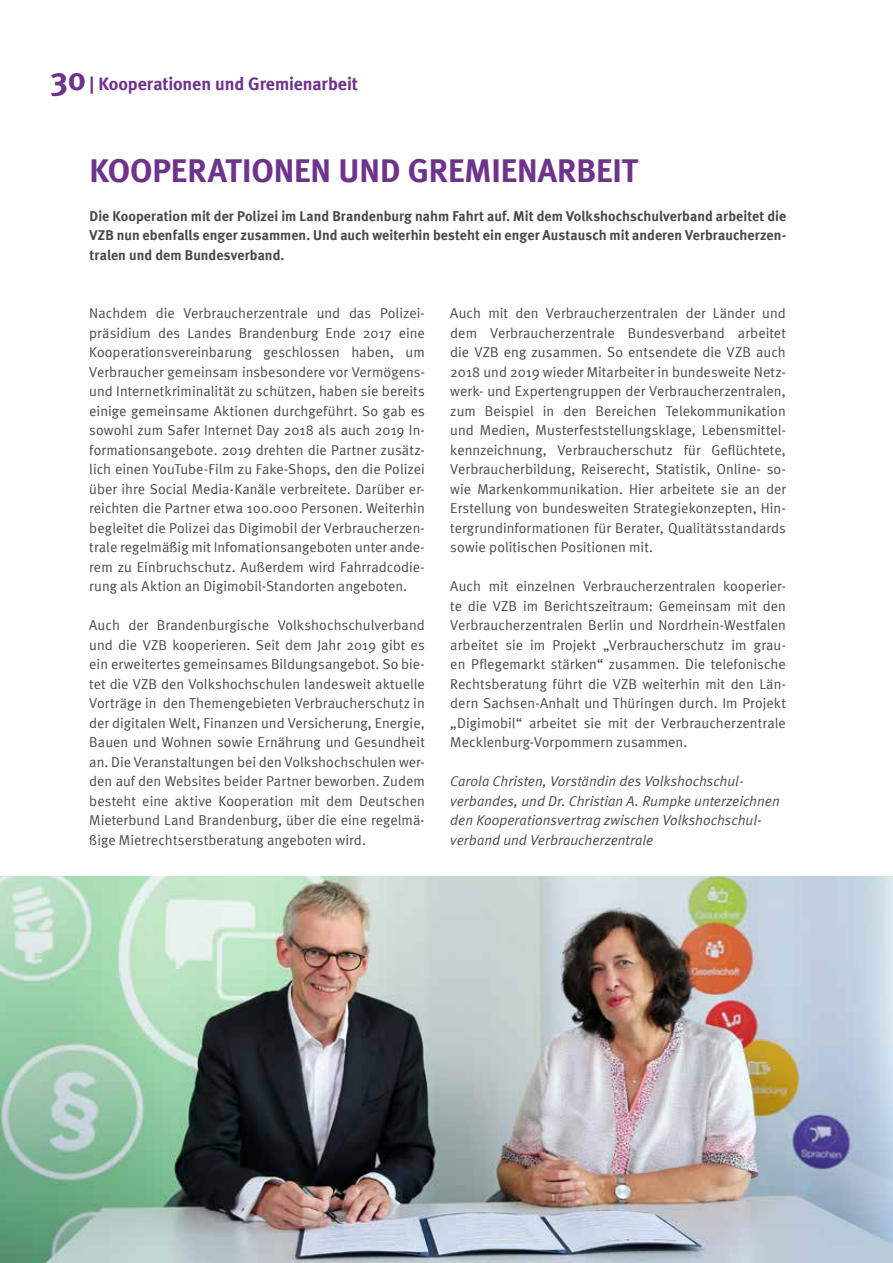
<style>
.page{position:relative;width:893px;height:1263px;background:#fff}
.page>*{position:absolute;margin:0;border:0;box-sizing:border-box;transform-origin:0 0}
.t1{font:700 33px "Meta";letter-spacing:-.005em;color:#6e348b}
.t2{font:700 18px "Meta";letter-spacing:-.005em;color:#6e348b}
.t3{font:14.25px/19.5px "Meta Normal";letter-spacing:.005em;color:#494948;text-align:justify}
.t4{font:700 14.25px/19.5px "Meta";letter-spacing:.005em;color:#494948;text-align:justify}
.t5{font:italic 14.25px/19.5px "Meta Normal";color:#494948}
.s1{font-size:33px}
</style>
<div class="page">
<img style="left:0;top:876px;width:893px;height:387px">
<p class="t2" style="left:50px;top:73px;width:309px"><span class="s1">30</span> | Kooperationen und Gremienarbeit</p>
<h1 class="t1" style="left:89px;top:151px;width:550px">KOOPERATIONEN UND GREMIENARBEIT</h1>
<p class="t4" style="left:90px;top:206px;width:698px">Die Kooperation mit der Polizei im Land Brandenburg nahm Fahrt auf. Mit dem Volkshochschulverband arbeitet die VZB nun ebenfalls enger zusammen. Und auch weiterhin besteht ein enger Austausch mit anderen Verbraucherzen&shy;tralen und dem Bundesverband.</p>
<p class="t3" style="left:89px;top:304px;width:337px">Nachdem die Verbraucherzentrale und das Polizei&shy;präsidium des Landes Brandenburg Ende 2017 eine Kooperationsvereinbarung geschlossen haben, um Verbraucher gemeinsam insbesondere vor Vermögens&shy;und Internetkriminalität zu schützen, haben sie bereits einige gemeinsame Aktionen durchgeführt. So gab es sowohl zum Safer Internet Day 2018 als auch 2019 In&shy;formationsangebote. 2019 drehten die Partner zusätz&shy;lich einen YouTube-Film zu Fake-Shops, den die Polizei über ihre Social Media-Kanäle verbreitete. Darüber er&shy;reichten die Partner etwa 100.000 Personen. Weiterhin begleitet die Polizei das Digimobil der Verbraucherzen&shy;trale regelmäßig mit Infomationsangeboten unter ande&shy;rem zu Einbruchschutz. Außerdem wird Fahrradcodie&shy;rung als Aktion an Digimobil-Standorten angeboten.</p>
<p class="t3" style="left:89px;top:615px;width:337px">Auch der Brandenburgische Volkshochschulverband und die VZB kooperieren. Seit dem Jahr 2019 gibt es ein erweitertes gemeinsames Bildungsangebot. So bie&shy;tet die VZB den Volkshochschulen landesweit aktuelle Vorträge in den Themengebieten Verbraucherschutz in der digitalen Welt, Finanzen und Versicherung, Energie, Bauen und Wohnen sowie Ernährung und Gesundheit an. Die Veranstaltungen bei den Volkshochschulen wer&shy;den auf den Websites beider Partner beworben. Zudem besteht eine aktive Kooperation mit dem Deutschen Mieterbund Land Brandenburg, über die eine regelmä&shy;ßige Mietrechtserstberatung angeboten wird.</p>
<p class="t3" style="left:450px;top:303px;width:337px">Auch mit den Verbraucherzentralen der Länder und dem Verbraucherzentrale Bundesverband arbeitet die VZB eng zusammen. So entsendete die VZB auch 2018 und 2019 wieder Mitarbeiter in bundesweite Netz&shy;werk- und Expertengruppen der Verbraucherzentralen, zum Beispiel in den Bereichen Telekommunikation und Medien, Musterfeststellungsklage, Lebensmittel&shy;kennzeichnung, Verbraucherschutz für Geflüchtete, Verbraucherbildung, Reiserecht, Statistik, Online- so&shy;wie Markenkommunikation. Hier arbeitete sie an der Erstellung von bundesweiten Strategiekonzepten, Hin&shy;tergrundinformationen für Berater, Qualitätsstandards sowie politischen Positionen mit.</p>
<p class="t3" style="left:450px;top:576px;width:337px">Auch mit einzelnen Verbraucherzentralen kooperier&shy;te die VZB im Berichtszeitraum: Gemeinsam mit den Verbraucherzentralen Berlin und Nordrhein-Westfalen arbeitet sie im Projekt „Verbraucherschutz im grau&shy;en Pflegemarkt stärken“ zusammen. Die telefonische Rechtsberatung führt die VZB weiterhin mit den Län&shy;dern Sachsen-Anhalt und Thüringen durch. Im Projekt „Digimobil“ arbeitet sie mit der Verbraucherzentrale Mecklenburg-Vorpommern zusammen.</p>
<p class="t5" style="left:450px;top:771px;width:331px">Carola Christen, Vorständin des Volkshochschul&shy;verbandes, und Dr. Christian A. Rumpke unterzeichnen den Kooperationsvertrag zwischen Volkshochschul&shy;verband und Verbraucherzentrale</p>
</div>
